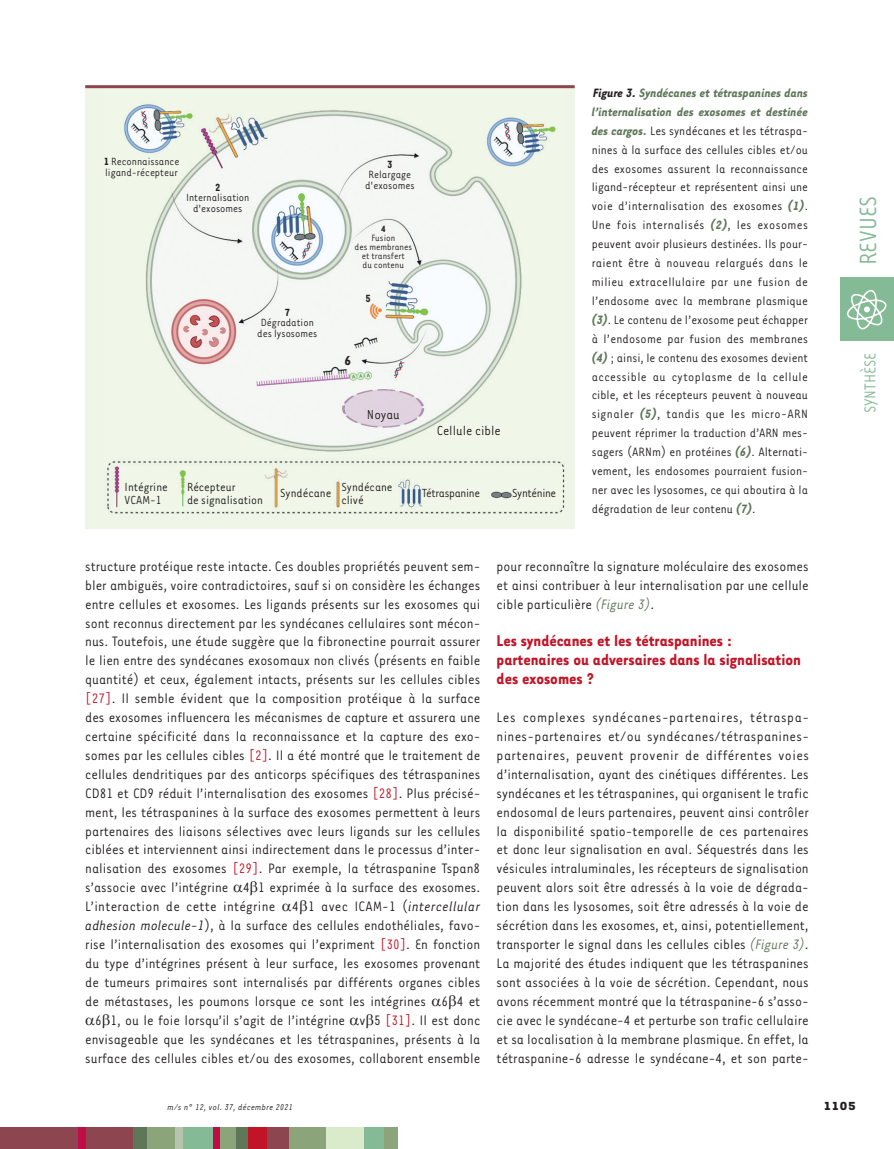
<style>
.page{position:relative;width:894px;height:1149px;background:#fff}
.page>*{position:absolute;margin:0;border:0;box-sizing:border-box;transform-origin:0 0}
.t1{font:27px "Tarzana Narrow";color:#84ba95}
.t2{font:700 18px/18.9px "Tarzana Narrow";color:#c11527}
.t3{font:18px "Tarzana Narrow";color:#84ba95}
.t4{font:15.75px/18.9px "Tarzana Narrow";color:#231f20;text-align:justify}
.t5{font:15px "Tarzana Narrow";color:#231f20}
.t6{font:700 15px "Tarzana Narrow";color:#231f20}
.t7{font:13.95px/18.9px "Tarzana Narrow";color:#231f20;text-align:justify}
.t8{font:13.5px/13.5px "Tarzana Narrow";color:#231f20}
.t9{font:13.5px "Tarzana Narrow";letter-spacing:-.025em;color:#231f20}
.t10{font:700 13.5px "Tarzana Wide";color:#231f20}
.t11{font:12px/10.5px "Tarzana Narrow";color:#231f20}
.t12{font:700 12px "Tarzana Narrow";color:#231f20}
.t13{font:10.5px/9px "Tarzana Narrow";color:#231f20;text-align:center}
.t14{font:700 10.5px "Tarzana Narrow";color:#231f20}
.t15{font:italic 9.75px "Tarzana Narrow";letter-spacing:.025em;color:#231f20}
.s1{font-weight:700}
.s2{font-weight:700;font-style:italic}
.s3{font-weight:700;font-style:italic;color:#5f7659}
.s4{color:#c11527}
.s5{font-style:italic}
.s6{font-style:italic;color:#5f7659}
</style>
<div class="page">
<div style="left:840px;top:277px;width:53px;height:63px;background:#84ba95"></div>
<svg style="left:847px;top:290px;width:39px;height:39px"></svg>
<div style="left:0;top:1127px;width:134px;height:21px;background:#8d454f"></div>
<div style="left:235px;top:1127px;width:13px;height:21px;background:#5f7659"></div>
<div style="left:78px;top:1127px;width:7px;height:21px;background:#c10d45"></div>
<div style="left:133px;top:1127px;width:22px;height:21px;background:#5f7659"></div>
<div style="left:147px;top:1127px;width:30px;height:21px;background:#8ba479"></div>
<div style="left:175px;top:1127px;width:9px;height:21px;background:#b6c4ad"></div>
<div style="left:183px;top:1127px;width:30px;height:21px;background:#84ba95"></div>
<div style="left:217px;top:1127px;width:19px;height:21px;background:#8ba479"></div>
<div style="left:213px;top:1127px;width:6px;height:21px;background:#c10d45"></div>
<div style="left:248px;top:1127px;width:27px;height:21px;background:#c11527"></div>
<div style="left:287px;top:1127px;width:39px;height:21px;background:#8ba479"></div>
<div style="left:267px;top:1127px;width:21px;height:21px;background:#8d454f"></div>
<div style="left:326px;top:1127px;width:38px;height:21px;background:#daebcb"></div>
<div style="left:364px;top:1127px;width:20px;height:21px;background:#84ba95"></div>
<div style="left:383px;top:1127px;width:14px;height:21px;background:#8ba479"></div>
<div style="left:85px;top:85px;width:489px;height:444px;background:#eff6e8"></div>
<img style="left:105px;top:88px;width:459px;height:426px">
<hr style="left:85px;top:85px;width:489px;height:3px;background:#8d454f">
<p class="t11" style="left:104px;top:156px;width:77px"><span class="s1">1</span> Reconnaissance ligand-récepteur</p>
<p class="t12" style="left:215px;top:179px;width:7px">2</p>
<p class="t11" style="left:186px;top:192px;width:65px;text-align:center">Internalisation d'exosomes</p>
<p class="t12" style="left:284px;top:304px;width:7px">7</p>
<p class="t11" style="left:257px;top:316px;width:62px;text-align:center">Dégradation des lysosomes</p>
<p class="t12" style="left:387px;top:157px;width:7px">3</p>
<p class="t11" style="left:365px;top:169px;width:51px">Relargage d'exosomes</p>
<p class="t14" style="left:381px;top:222px;width:6px">4</p>
<p class="t13" style="left:354px;top:232px;width:59px">Fusion<br>des membranes et transfert<br>du contenu</p>
<p class="t12" style="left:365px;top:290px;width:7px">5</p>
<p class="t6" style="left:344px;top:351px;width:8px">6</p>
<p class="t5" style="left:367px;top:405px;width:34px">Noyau</p>
<p class="t5" style="left:436px;top:421px;width:65px">Cellule cible</p>
<p class="t8" style="left:124px;top:479px;width:45px">Intégrine<br>VCAM-1</p>
<p class="t8" style="left:187px;top:479px;width:77px">Récepteur<br>de signalisation</p>
<p class="t8" style="left:280px;top:486px;width:53px">Syndécane</p>
<p class="t8" style="left:341px;top:479px;width:53px">Syndécane clivé</p>
<p class="t9" style="left:422px;top:485px;width:59px">Tétraspanine</p>
<p class="t9" style="left:512px;top:485px;width:46px">Synténine</p>
<p class="t7" style="left:591px;top:83px;width:218px"><span class="s2">Figure 3.</span> <span class="s3">Syndécanes et tétraspanines dans l’internalisation des exosomes et destinée des cargos.</span> Les syndécanes et les tétraspa&shy;nines à la surface des cellules cibles et/ou des exosomes assurent la reconnaissance ligand-récepteur et représentent ainsi une voie d’internalisation des exosomes <span class="s3">(1)</span>.<br>Une fois internalisés <span class="s3">(2)</span>, les exosomes peuvent avoir plusieurs destinées. Ils pour&shy;raient être à nouveau relargués dans le milieu extracellulaire par une fusion de l’endosome avec la membrane plasmique <span class="s3">(3)</span>. Le contenu de l’exosome peut échapper à l’endosome par fusion des membranes <span class="s3">(4)</span> ; ainsi, le contenu des exosomes devient accessible au cytoplasme de la cellule cible, et les récepteurs peuvent à nouveau signaler <span class="s3">(5)</span>, tandis que les micro-ARN peuvent réprimer la traduction d’ARN mes&shy;sagers (ARNm) en protéines <span class="s3">(6)</span>. Alternati&shy;vement, les endosomes pourraient fusion&shy;ner avec les lysosomes, ce qui aboutira à la dégradation de leur contenu <span class="s3">(7)</span>.</p>
<p class="t4" style="left:85px;top:556px;width:396px;text-align:right">structure protéique reste intacte. Ces doubles propriétés peuvent sem&shy;bler ambiguës, voire contradictoires, sauf si on considère les échanges entre cellules et exosomes. Les ligands présents sur les exosomes qui sont reconnus directement par les syndécanes cellulaires sont mécon&shy;nus. Toutefois, une étude suggère que la fibronectine pourrait assurer le lien entre des syndécanes exosomaux non clivés (présents en faible quantité) et ceux, également intacts, présents sur les cellules cibles <span class="s4">[27]</span>. Il semble évident que la composition protéique à la surface des exosomes influencera les mécanismes de capture et assurera une certaine spécificité dans la reconnaissance et la capture des exo&shy;somes par les cellules cibles <span class="s4">[2]</span>. Il a été montré que le traitement de cellules dendritiques par des anticorps spécifiques des tétraspanines CD81 et CD9 réduit l’internalisation des exosomes <span class="s4">[28]</span>. Plus précisé&shy;ment, les tétraspanines à la surface des exosomes permettent à leurs partenaires des liaisons sélectives avec leurs ligands sur les cellules ciblées et interviennent ainsi indirectement dans le processus d’inter&shy;nalisation des exosomes <span class="s4">[29]</span>. Par exemple, la tétraspanine Tspan8 s’associe avec l’intégrine 4 1 exprimée à la surface des exosomes.<br>L’interaction de cette intégrine 4 1 avec ICAM-1 (<span class="s5">intercellular adhesion molecule-1</span>), à la surface des cellules endothéliales, favo&shy;rise l’internalisation des exosomes qui l’expriment <span class="s4">[30]</span>. En fonction du type d’intégrines présent à leur surface, les exosomes provenant de tumeurs primaires sont internalisés par différents organes cibles de métastases, les poumons lorsque ce sont les intégrines 6 4 et 6 1, ou le foie lorsqu’il s’agit de l’intégrine v 5 <span class="s4">[31]</span>. Il est donc envisageable que les syndécanes et les tétraspanines, présents à la surface des cellules cibles et/ou des exosomes, collaborent ensemble</p>
<p class="t4" style="left:496px;top:556px;width:313px">pour reconnaître la signature moléculaire des exosomes et ainsi contribuer à leur internalisation par une cellule cible particulière <span class="s6">(Figure 3)</span>.</p>
<p class="t2" style="left:496px;top:630px;width:306px">Les syndécanes et les tétraspanines : partenaires ou adversaires dans la signalisation des exosomes ?</p>
<p class="t4" style="left:496px;top:707px;width:314px">Les complexes syndécanes-partenaires, tétraspa&shy;nines-partenaires et/ou syndécanes/tétraspanines&shy;partenaires, peuvent provenir de différentes voies d’internalisation, ayant des cinétiques différentes. Les syndécanes et les tétraspanines, qui organisent le trafic endosomal de leurs partenaires, peuvent ainsi contrôler la disponibilité spatio-temporelle de ces partenaires et donc leur signalisation en aval. Séquestrés dans les vésicules intraluminales, les récepteurs de signalisation peuvent alors soit être adressés à la voie de dégrada&shy;tion dans les lysosomes, soit être adressés à la voie de sécrétion dans les exosomes, et, ainsi, potentiellement, transporter le signal dans les cellules cibles <span class="s6">(Figure 3)</span>.<br>La majorité des études indiquent que les tétraspanines sont associées à la voie de sécrétion. Cependant, nous avons récemment montré que la tétraspanine-6 s’asso&shy;cie avec le syndécane-4 et perturbe son trafic cellulaire et sa localisation à la membrane plasmique. En effet, la tétraspanine-6 adresse le syndécane-4, et son parte-</p>
<h1 class="t1" style="left:851px;top:265px;width:71px;rotate:-90deg">REVUES</h1>
<p class="t3" style="left:858px;top:413px;width:62px;rotate:-90deg">SYNTHÈSE</p>
<p class="t15" style="left:167px;top:1100px;width:127px">m/s n° 12, vol. 37, décembre 2021</p>
<p class="t10" style="left:822px;top:1097px;width:34px">1105</p>
</div>
